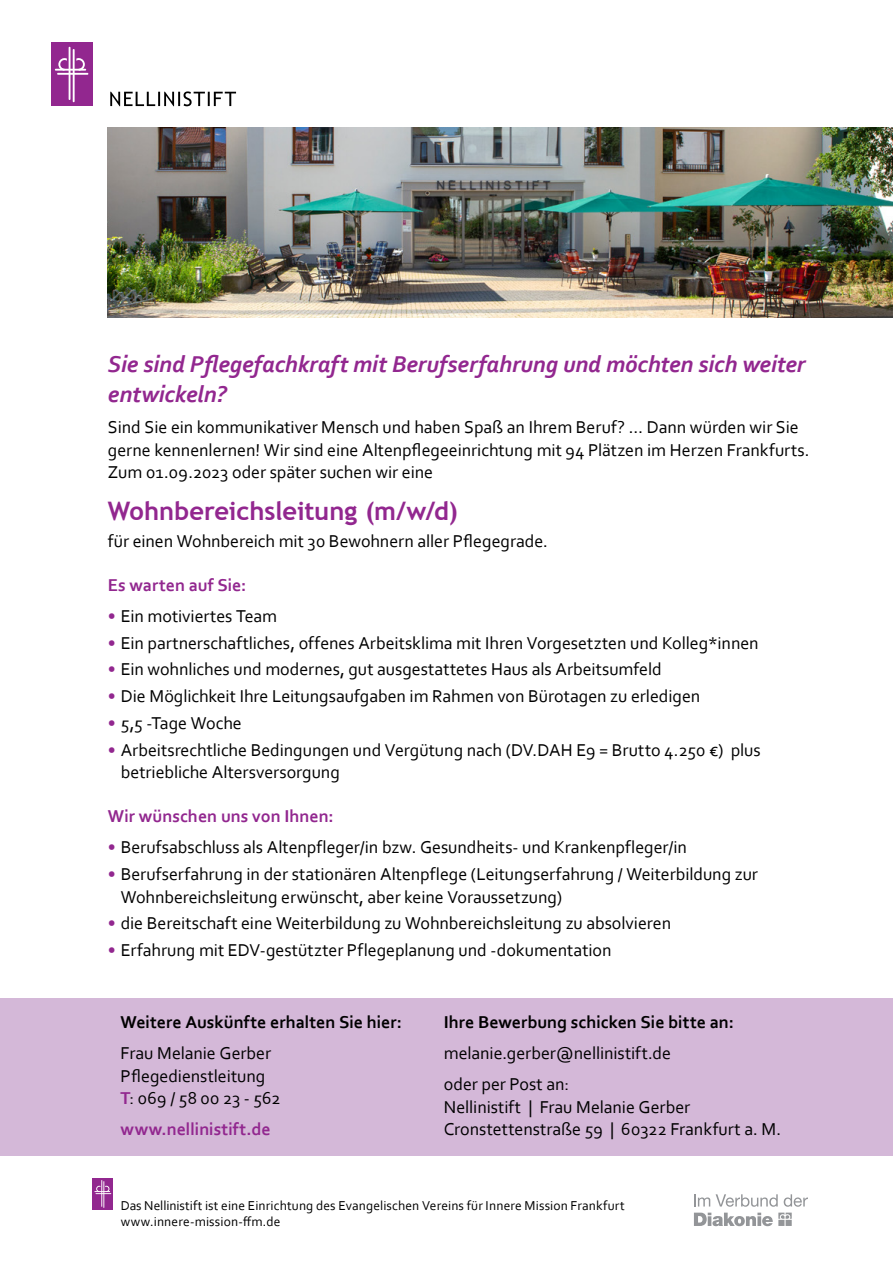
<style>
.page{position:relative;width:893px;height:1263px;background:#fff}
.page>*{position:absolute;margin:0;border:0;box-sizing:border-box;transform-origin:0 0}
.t1{font:700 25.5px "Trebuchet MS";letter-spacing:-.005em;color:#92278f}
.t2{font:italic 700 24px/30px "Corbel";letter-spacing:-.005em;color:#92278f}
.t3{font:18px/22.5px "Corbel";letter-spacing:-.005em;color:#000}
.t4{font:700 18px "Corbel";color:#000}
.t5{font:700 18px "Corbel";color:#92278f}
.t6{font:13.5px/16.5px "Corbel";letter-spacing:.01em;color:#000}
.s1{font-weight:700;color:#92278f}
</style>
<div class="page">
<img style="left:108px;top:128px;width:785px;height:189px">
<div style="left:0;top:998px;width:893px;height:157px;background:#d4b8d8"></div>
<svg style="left:110px;top:91px;width:126px;height:15px"></svg>
<div style="left:51px;top:43px;width:41px;height:63px;background:#92278f"></div>
<hr style="left:69px;top:47px;width:1px;height:53px;background:#fff">
<hr style="left:73px;top:49px;width:2px;height:53px;background:#fff">
<hr style="left:55px;top:69px;width:31px;height:2px;background:#fff">
<hr style="left:57px;top:73px;width:31px;height:2px;background:#fff">
<svg style="left:58px;top:58px;width:9px;height:13px"></svg>
<svg style="left:76px;top:58px;width:9px;height:13px"></svg>
<div style="left:92px;top:1178px;width:21px;height:32px;background:#92278f"></div>
<svg style="left:94px;top:1180px;width:17px;height:28px"></svg>
<svg style="left:694px;top:1194px;width:114px;height:32px"></svg>
<h2 class="t2" style="left:108px;top:349px;width:699px">Sie sind Pflegefachkraft mit Berufserfahrung und möchten sich weiter entwickeln?</h2>
<p class="t3" style="left:108px;top:416px;width:703px">Sind Sie ein kommunikativer Mensch und haben Spaß an Ihrem Beruf? … Dann würden wir Sie gerne kennenlernen! Wir sind eine Altenpflegeeinrichtung mit 94 Plätzen im Herzen Frankfurts.<br>Zum 01.09.2023 oder später suchen wir eine</p>
<h1 class="t1" style="left:108px;top:495px;width:351px">Wohnbereichsleitung (m/w/d)</h1>
<p class="t3" style="left:108px;top:529px;width:441px">für einen Wohnbereich mit 30 Bewohnern aller Pflegegrade.</p>
<p class="t5" style="left:108px;top:574px;width:140px">Es warten auf Sie:</p>
<p class="t3" style="left:108px;top:604px;width:171px"><span class="s1">•</span> Ein motiviertes Team</p>
<p class="t3" style="left:108px;top:631px;width:652px"><span class="s1">•</span> Ein partnerschaftliches, offenes Arbeitsklima mit Ihren Vorgesetzten und Kolleg*innen</p>
<p class="t3" style="left:108px;top:658px;width:555px"><span class="s1">•</span> Ein wohnliches und modernes, gut ausgestattetes Haus als Arbeitsumfeld</p>
<p class="t3" style="left:108px;top:684px;width:594px"><span class="s1">•</span> Die Möglichkeit Ihre Leitungsaufgaben im Rahmen von Bürotagen zu erledigen</p>
<p class="t3" style="left:108px;top:711px;width:135px"><span class="s1">•</span> 5,5 -Tage Woche</p>
<p class="t3" style="left:121px;top:738px;width:641px;text-indent:-13px"><span class="s1">•</span> Arbeitsrechtliche Bedingungen und Vergütung nach (DV.DAH E9 = Brutto 4.250 €) plus betriebliche Altersversorgung</p>
<p class="t5" style="left:108px;top:805px;width:227px">Wir wünschen uns von Ihnen:</p>
<p class="t3" style="left:108px;top:836px;width:581px"><span class="s1">•</span> Berufsabschluss als Altenpfleger/in bzw. Gesundheits- und Krankenpfleger/in</p>
<p class="t3" style="left:121px;top:862px;width:639px;text-indent:-13px"><span class="s1">•</span> Berufserfahrung in der stationären Altenpflege (Leitungserfahrung / Weiterbildung zur<br>Wohnbereichsleitung erwünscht, aber keine Voraussetzung)</p>
<p class="t3" style="left:108px;top:912px;width:565px"><span class="s1">•</span> die Bereitschaft eine Weiterbildung zu Wohnbereichsleitung zu absolvieren</p>
<p class="t3" style="left:108px;top:938px;width:505px"><span class="s1">•</span> Erfahrung mit EDV-gestützter Pflegeplanung und -dokumentation</p>
<p class="t4" style="left:121px;top:1011px;width:283px">Weitere Auskünfte erhalten Sie hier:</p>
<p class="t3" style="left:121px;top:1042px;width:161px">Frau Melanie Gerber<br>Pflegedienstleitung<br><span class="s1">T</span>: 069 / 58 00 23 - 562</p>
<p class="t5" style="left:121px;top:1118px;width:152px">www.nellinistift.de</p>
<p class="t4" style="left:444px;top:1011px;width:292px">Ihre Bewerbung schicken Sie bitte an:</p>
<p class="t3" style="left:444px;top:1037px;width:229px;line-height:31px">melanie.gerber@nellinistift.de oder per Post an:</p>
<p class="t3" style="left:444px;top:1095px;width:339px">Nellinistift | Frau Melanie Gerber<br>Cronstettenstraße 59 | 60322 Frankfurt a. M.</p>
<p class="t6" style="left:121px;top:1196px;width:506px">Das Nellinistift ist eine Einrichtung des Evangelischen Vereins für Innere Mission Frankfurt www.innere-mission-ffm.de</p>
</div>
